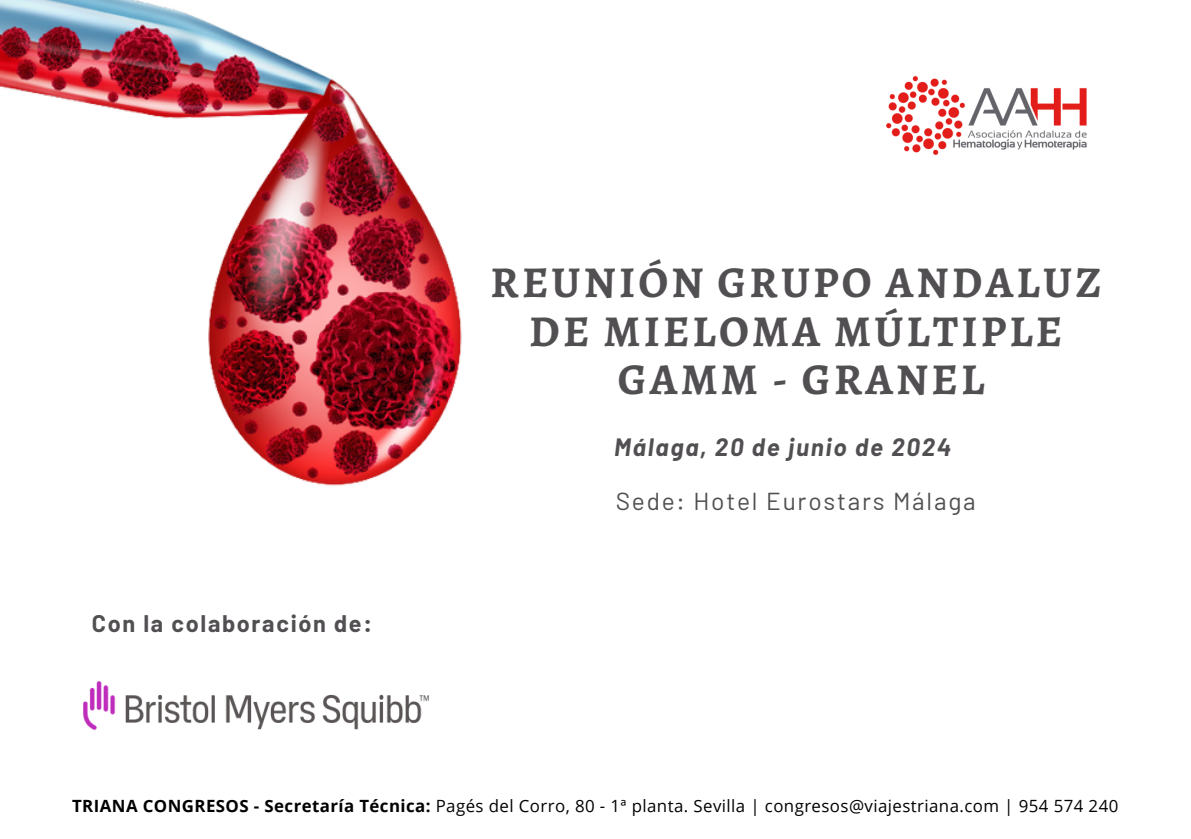
<style>
.page{position:relative;width:1191px;height:839px;background:#fff}
.page>*{position:absolute;margin:0;border:0;box-sizing:border-box;transform-origin:0 0}
.t1{font:700 44.2px/48.4px "Alegreya";letter-spacing:.075em;color:#524f52;text-align:center}
.t2{font:24.6px "Barlow";letter-spacing:.075em;color:#524f52}
.t3{font:italic 700 24.6px "Barlow";letter-spacing:.075em;color:#524f52}
.t4{font:700 23.4px "Barlow";letter-spacing:.075em;color:#524f52}
.t5{font:16.8px "Open Sans";letter-spacing:.025em;color:#000}
.s1{font-weight:700}
</style>
<div class="page">
<img style="left:0;top:0;width:462px;height:486px">
<img style="left:886px;top:76px;width:201px;height:79px">
<img style="left:84px;top:681px;width:345px;height:48px">
<h2 class="t1" style="left:491px;top:258px;width:612px">REUNIÓN GRUPO ANDALUZ<br>DE MIELOMA MÚLTIPLE<br>GAMM - GRANEL</h2>
<h3 class="t3" style="left:614px;top:432px;width:339px">Málaga, 20 de junio de 2024</h3>
<h2 class="t4" style="left:92px;top:609px;width:282px">Con la colaboración de:</h2>
<p class="t2" style="left:616px;top:486px;width:362px">Sede: Hotel Eurostars Málaga</p>
<p class="t5" style="left:72px;top:794px;width:1048px"><span class="s1">TRIANA CONGRESOS - Secretaría Técnica:</span> Pagés del Corro, 80 - 1ª planta. Sevilla | congresos@viajestriana.com | 954 574 240</p>
</div>
